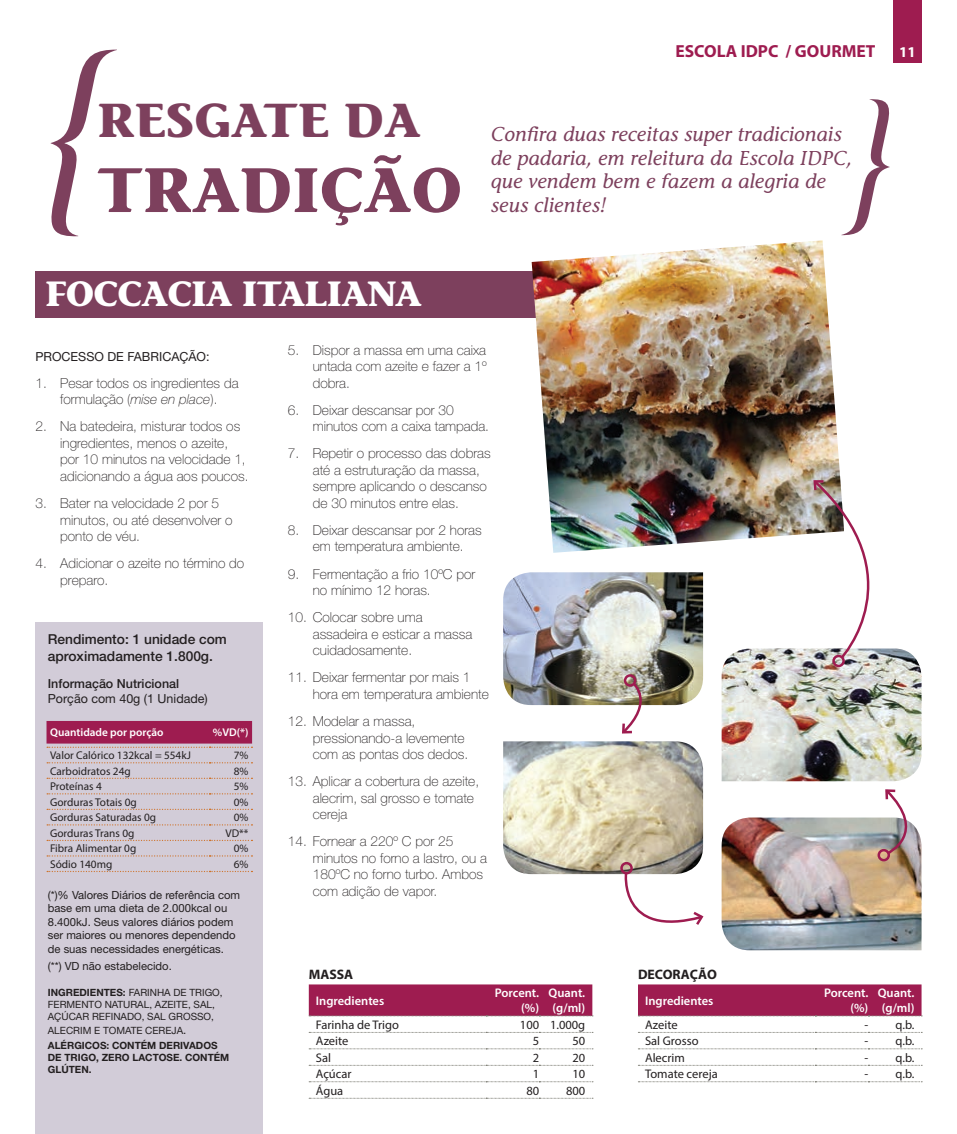
<style>
.page{position:relative;width:957px;height:1134px;background:#fff}
.page>*{position:absolute;margin:0;border:0;box-sizing:border-box;transform-origin:0 0}
.t1{font:700 62.5px "Stone Informal";color:#7d405d}
.t2{font:700 47.5px "Stone Informal";color:#7d405d}
.t3{font:700 35px "Stone Informal";letter-spacing:-.02em;color:#fff}
.t4{font:italic 20px/23.8px "Stone Informal";letter-spacing:.01em;color:#7d405d}
.t5{font:700 17.5px "Myriad";color:#9e1c50}
.t6{font:700 15px "Myriad";color:#fff}
.t7{font:100 13.75px/16.5px "Helvetica Neue";color:#231f20}
.t8{font:500 13.75px/16.5px "Helvetica Neue";color:#231f20}
.t9{font:700 13.75px "Myriad";color:#231f20}
.t10{font:12.5px "Myriad Pro";color:#231f20}
.t11{font:600 12.5px/15px "Myriad Pro";color:#fff;text-align:right}
.t12{font:12.5px "Helvetica Neue";color:#231f20}
.t13{font:500 12.5px "Helvetica Neue";color:#231f20}
.t14{font:11.25px/13.5px "Helvetica Neue";color:#231f20}
.t15{font:11.25px "Myriad Pro";color:#231f20}
.t16{font:600 11.25px "Myriad Pro";color:#fff}
.t17{font:10px/12px "Helvetica Neue";color:#231f20}
.t18{font:700 10px "Helvetica Neue";color:#231f20}
.s1{font-style:italic}
.s2{font-weight:700}
.s3{font-size:11.25px}
</style>
<div class="page">
<div style="left:35px;top:271px;width:527px;height:47px;background:#7d405d"></div>
<img style="left:531px;top:240px;width:310px;height:313px">
<svg style="left:309px;top:1032px;width:284px;height:1px"></svg>
<svg style="left:309px;top:1048px;width:284px;height:1px"></svg>
<svg style="left:309px;top:1065px;width:284px;height:1px"></svg>
<svg style="left:309px;top:1081px;width:284px;height:1px"></svg>
<div style="left:309px;top:984px;width:284px;height:32px;background:#9e1c50"></div>
<svg style="left:309px;top:1098px;width:284px;height:1px"></svg>
<svg style="left:638px;top:1032px;width:284px;height:1px"></svg>
<svg style="left:638px;top:1048px;width:284px;height:1px"></svg>
<svg style="left:638px;top:1065px;width:284px;height:1px"></svg>
<div style="left:638px;top:984px;width:284px;height:32px;background:#9e1c50"></div>
<svg style="left:638px;top:1081px;width:284px;height:1px"></svg>
<div style="left:35px;top:622px;width:228px;height:512px;background:#d2ccd8"></div>
<svg style="left:47px;top:762px;width:205px;height:1px"></svg>
<svg style="left:47px;top:778px;width:205px;height:1px"></svg>
<svg style="left:47px;top:793px;width:205px;height:1px"></svg>
<svg style="left:47px;top:809px;width:205px;height:1px"></svg>
<svg style="left:47px;top:824px;width:205px;height:1px"></svg>
<svg style="left:47px;top:840px;width:205px;height:1px"></svg>
<svg style="left:47px;top:855px;width:205px;height:1px"></svg>
<svg style="left:47px;top:871px;width:205px;height:1px"></svg>
<svg style="left:47px;top:721px;width:205px;height:27px;background:#a63763"></svg>
<img style="left:503px;top:741px;width:200px;height:133px">
<img style="left:721px;top:648px;width:200px;height:133px">
<img style="left:721px;top:817px;width:200px;height:133px">
<img style="left:503px;top:572px;width:200px;height:133px">
<div style="left:624px;top:674px;width:12px;height:13px;border:2px solid #9e1c50;border-radius:50%"></div>
<svg style="left:620px;top:681px;width:34px;height:53px"></svg>
<div style="left:620px;top:862px;width:13px;height:12px;border:2px solid #9e1c50;border-radius:50%"></div>
<svg style="left:619px;top:871px;width:85px;height:54px"></svg>
<div style="left:877px;top:849px;width:13px;height:12px;border:2px solid #9e1c50;border-radius:50%"></div>
<svg style="left:883px;top:789px;width:39px;height:66px"></svg>
<div style="left:832px;top:655px;width:13px;height:12px;border:2px solid #9e1c50;border-radius:50%"></div>
<svg style="left:811px;top:478px;width:105px;height:182px"></svg>
<div style="left:893px;top:0;width:28px;height:63px;background:#9e1c50"></div>
<svg style="left:50px;top:50px;width:67px;height:187px"></svg>
<svg style="left:841px;top:99px;width:49px;height:136px"></svg>
<h2 class="t2" style="left:97px;top:90px;width:324px">RESGATE DA</h2>
<h1 class="t1" style="left:97px;top:150px;width:316px">TRADIÇÃO</h1>
<h3 class="t3" style="left:45px;top:272px;width:325px">FOCCACIA ITALIANA</h3>
<p class="t5" style="left:675px;top:42px;width:201px">ESCOLA IDPC / GOURMET</p>
<p class="t6" style="left:899px;top:44px;width:18px">11</p>
<h3 class="t4" style="left:491px;top:122px;width:363px">Confira duas receitas super tradicionais de padaria, em releitura da Escola IDPC, que vendem bem e fazem a alegria de seus clientes!</h3>
<p class="t12" style="left:35px;top:349px;width:176px">Processo de Fabricação:</p>
<p class="t7" style="left:35px;top:375px;width:205px;text-align:center">1. Pesar todos os ingredientes da formulação (<span class="s1">mise en place</span>).</p>
<p class="t7" style="left:60px;top:418px;width:190px;text-indent:-25px">2. Na batedeira, misturar todos os ingredientes, menos o azeite, por 10 minutos na velocidade 1, adicionando a água aos poucos.</p>
<p class="t7" style="left:60px;top:495px;width:174px;text-indent:-25px">3. Bater na velocidade 2 por 5 minutos, ou até desenvolver o ponto de véu.</p>
<p class="t7" style="left:60px;top:555px;width:185px;text-indent:-25px">4. Adicionar o azeite no término do preparo.</p>
<p class="t8" style="left:48px;top:631px;width:181px">Rendimento: 1 unidade com aproximadamente 1.800g.</p>
<p class="t13" style="left:48px;top:676px;width:133px">Informação Nutricional</p>
<p class="t12" style="left:48px;top:691px;width:161px">Porção com 40g (1 Unidade)</p>
<p class="t16" style="left:50px;top:725px;width:115px">Quantidade por porção</p>
<p class="t16" style="left:213px;top:725px;width:37px">%VD(*)</p>
<p class="t15" style="left:50px;top:748px;width:142px">Valor Calórico 132kcal = 554kJ</p>
<p class="t15" style="left:234px;top:748px;width:16px">7%</p>
<p class="t15" style="left:50px;top:764px;width:82px">Carboidratos 24g</p>
<p class="t15" style="left:234px;top:764px;width:16px">8%</p>
<p class="t15" style="left:50px;top:780px;width:53px">Proteínas 4</p>
<p class="t15" style="left:234px;top:780px;width:16px">5%</p>
<p class="t15" style="left:50px;top:795px;width:88px">Gorduras Totais 0g</p>
<p class="t15" style="left:234px;top:795px;width:16px">0%</p>
<p class="t15" style="left:50px;top:811px;width:108px">Gorduras Saturadas 0g</p>
<p class="t15" style="left:234px;top:811px;width:16px">0%</p>
<p class="t15" style="left:50px;top:826px;width:86px">Gorduras Trans 0g</p>
<p class="t15" style="left:225px;top:826px;width:25px">VD**</p>
<p class="t15" style="left:50px;top:842px;width:88px">Fibra Alimentar 0g</p>
<p class="t15" style="left:234px;top:842px;width:16px">0%</p>
<p class="t15" style="left:50px;top:857px;width:64px">Sódio 140mg</p>
<p class="t15" style="left:234px;top:857px;width:16px">6%</p>
<p class="t14" style="left:48px;top:888px;width:194px">(*)% Valores Diários de referência com base em uma dieta de 2.000kcal ou 8.400kJ. Seus valores diários podem ser maiores ou menores dependendo de suas necessidades energéticas.</p>
<p class="t14" style="left:48px;top:959px;width:125px">(**) VD não estabelecido.</p>
<p class="t17" style="left:48px;top:986px;width:176px"><span class="s2">INGREDIENTES:</span> FARI NHA DE TRIGO,<br>FERMENTO NATURAL, AZEITE, SAL,<br>AÇÚCAR</p>
<p class="t17" style="left:92px;top:1010px;width:37px">REFINADO</p>
<p class="t17" style="left:142px;top:1010px;width:43px">, SAL GROSSO</p>
<p class="t17" style="left:211px;top:1010px;width:4px">,</p>
<p class="t17" style="left:48px;top:1024px;width:19px">ALECRI</p>
<p class="t17" style="left:83px;top:1024px;width:70px">M E TOMATE CERE</p>
<p class="t17" style="left:172px;top:1024px;width:16px">JA<span class="s3">.</span></p>
<p class="t18" style="left:48px;top:1039px;width:73px">ALÉRGICOS: CONTÉ</p>
<p class="t18" style="left:147px;top:1039px;width:20px">M DER</p>
<p class="t18" style="left:180px;top:1039px;width:24px">IVADOS</p>
<p class="t18" style="left:48px;top:1051px;width:69px">DE TRIGO, ZERO</p>
<p class="t18" style="left:132px;top:1051px;width:21px">LACTOSE</p>
<p class="t18" style="left:180px;top:1051px;width:14px">. CONTÉ</p>
<p class="t18" style="left:220px;top:1051px;width:11px">M</p>
<p class="t18" style="left:48px;top:1063px;width:29px">GLÚTEN</p>
<p class="t18" style="left:89px;top:1063px;width:4px">.</p>
<p class="t7" style="left:313px;top:341px;width:175px;text-align:justify;text-indent:-25px">5. Dispor a massa em uma caixa untada com azeite e fazer a 1º dobra.</p>
<p class="t7" style="left:313px;top:401px;width:178px;text-indent:-25px">6. Deixar descansar por 30 minutos com a caixa tampada.</p>
<p class="t7" style="left:313px;top:445px;width:179px;text-indent:-25px">7. Repetir o processo das dobras até a estruturação da massa, sempre aplicando o descanso de 30 minutos entre elas.</p>
<p class="t7" style="left:288px;top:522px;width:195px;text-align:center">8. Deixar descansar por 2 horas em temperatura ambiente.</p>
<p class="t7" style="left:313px;top:565px;width:164px;text-indent:-25px">9. Fermentação a frio 10ºC por no mínimo 12 horas.</p>
<p class="t7" style="left:313px;top:609px;width:161px;text-indent:-25px">10. Colocar sobre uma assadeira e esticar a massa cuidadosamente.</p>
<p class="t7" style="left:313px;top:669px;width:178px;text-indent:-25px">11. Deixar fermentar por mais 1 hora em temperatura ambiente</p>
<p class="t7" style="left:313px;top:713px;width:157px;text-indent:-25px">12. Modelar a massa, pressionando-a levemente com as pontas dos dedos.</p>
<p class="t7" style="left:313px;top:773px;width:168px;text-indent:-25px">13. Aplicar a cobertura de azeite, alecrim, sal grosso e tomate cereja</p>
<p class="t7" style="left:313px;top:833px;width:176px;text-indent:-25px">14. Fornear a 220º C por 25 minutos no forno a lastro, ou a<br>180ºC no forno turbo. Ambos com adição de vapor.</p>
<p class="t9" style="left:309px;top:968px;width:21px">MASSA</p>
<p class="t11" style="left:316px;top:993px;width:70px">Ingredientes</p>
<p class="t11" style="left:495px;top:985px;width:46px">Porcent. (%)</p>
<p class="t11" style="left:548px;top:985px;width:38px;text-align:center">Quant. (g/ml)</p>
<p class="t10" style="left:316px;top:1017px;width:85px">Farinha de Trigo</p>
<p class="t10" style="left:520px;top:1017px;width:67px">100 1.000g</p>
<p class="t10" style="left:316px;top:1033px;width:34px">Azeite</p>
<p class="t10" style="left:533px;top:1033px;width:8px">5</p>
<p class="t10" style="left:572px;top:1033px;width:14px">50</p>
<p class="t10" style="left:316px;top:1050px;width:17px">Sal</p>
<p class="t10" style="left:533px;top:1050px;width:8px">2</p>
<p class="t10" style="left:572px;top:1050px;width:14px">20</p>
<p class="t10" style="left:316px;top:1066px;width:37px">Açúcar</p>
<p class="t10" style="left:533px;top:1066px;width:8px">1</p>
<p class="t10" style="left:572px;top:1066px;width:14px">10</p>
<p class="t10" style="left:316px;top:1083px;width:29px">Água</p>
<p class="t10" style="left:526px;top:1083px;width:14px">80</p>
<p class="t10" style="left:566px;top:1083px;width:21px">800</p>
<p class="t9" style="left:638px;top:968px;width:20px">DECORAÇÃO</p>
<p class="t11" style="left:645px;top:993px;width:70px">Ingredientes</p>
<p class="t11" style="left:824px;top:985px;width:46px">Porcent. (%)</p>
<p class="t11" style="left:878px;top:985px;width:38px;text-align:center">Quant. (g/ml)</p>
<p class="t10" style="left:645px;top:1017px;width:34px">Azeite</p>
<p class="t10" style="left:864px;top:1017px;width:51px">- q.b.</p>
<p class="t10" style="left:645px;top:1033px;width:55px">Sal Grosso</p>
<p class="t10" style="left:864px;top:1033px;width:51px">- q.b.</p>
<p class="t10" style="left:645px;top:1050px;width:41px">Alecrim</p>
<p class="t10" style="left:864px;top:1050px;width:51px">- q.b.</p>
<p class="t10" style="left:645px;top:1066px;width:74px">Tomate cereja</p>
<p class="t10" style="left:864px;top:1066px;width:51px">- q.b.</p>
</div>
